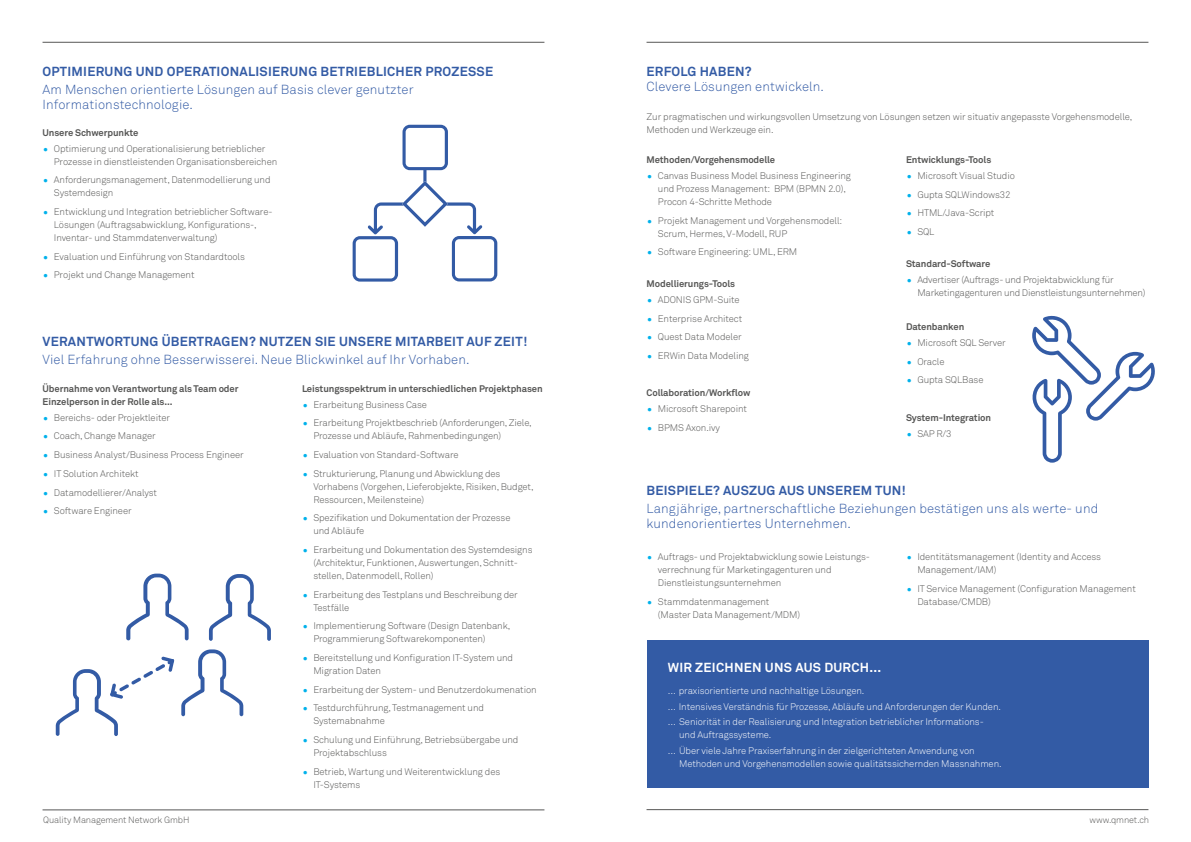
<style>
.page{position:relative;width:1191px;height:842px;background:#fff}
.page>*{position:absolute;margin:0;border:0;box-sizing:border-box;transform-origin:0 0}
.t1{font:300 13px/15px "Akkurat";letter-spacing:.01em;color:#335ba5}
.t2{font:700 13px "Akkurat";letter-spacing:.02em;color:#335ba5}
.t3{font:700 13px "Akkurat";letter-spacing:.02em;color:#fff}
.t4{font:300 9.5px/13px "Akkurat";letter-spacing:-.01em;color:#575756}
.t5{font:300 9.5px/15.8px "Akkurat";letter-spacing:-.01em;color:#fff}
.t6{font:700 9.5px/13px "Akkurat";letter-spacing:-.01em;color:#575756}
.t7{font:300 9px "Akkurat";letter-spacing:-.01em;color:#575756}
.s1{font-size:15px;color:#00b1eb}
</style>
<div class="page">
<hr style="left:646px;top:809px;width:502px;height:1px;background:#575756">
<hr style="left:43px;top:810px;width:501px;height:1px;background:#575756">
<hr style="left:646px;top:42px;width:502px;height:1px;background:#575756">
<hr style="left:43px;top:42px;width:501px;height:1px;background:#575756">
<div style="left:646px;top:641px;width:502px;height:147px;background:#335ba5"></div>
<svg style="left:1032px;top:315px;width:123px;height:148px"></svg>
<svg style="left:126px;top:574px;width:63px;height:66px"></svg>
<svg style="left:181px;top:649px;width:62px;height:67px"></svg>
<svg style="left:209px;top:574px;width:62px;height:67px"></svg>
<svg style="left:56px;top:656px;width:118px;height:80px"></svg>
<svg style="left:352px;top:125px;width:145px;height:157px"></svg>
<h1 class="t2" style="left:43px;top:63px;width:452px">OPTIMIERUNG UND OPERATIONALISIERUNG BETRIEBLICHER PROZESSE</h1>
<h1 class="t1" style="left:43px;top:82px;width:373px">Am Menschen orientierte Lösungen auf Basis clever genutzter<br>Informationstechnologie.</h1>
<p class="t6" style="left:43px;top:126px;width:97px">Unsere Schwerpunkte</p>
<p class="t4" style="left:54px;top:142px;width:225px;text-indent:-11px"><span class="s1">•</span> Optimierung und Operationalisierung betrieblicher<br>Prozesse in dienstleistenden Organisationsbereichen</p>
<p class="t4" style="left:54px;top:174px;width:218px;text-indent:-11px"><span class="s1">•</span> Anforderungsmanagement, Datenmodellierung und<br>Systemdesign</p>
<p class="t4" style="left:54px;top:205px;width:220px;text-indent:-11px"><span class="s1">•</span> Entwicklung und Integration betrieblicher Software-<br>Lösungen (Auftragsabwicklung, Konfigurations-,<br>Inventar- und Stammdatenverwaltung)</p>
<p class="t4" style="left:43px;top:250px;width:204px"><span class="s1">•</span> Evaluation und Einführung von Standardtools</p>
<p class="t4" style="left:43px;top:269px;width:153px"><span class="s1">•</span> Projekt und Change Management</p>
<h1 class="t2" style="left:43px;top:334px;width:486px">VERANTWORTUNG ÜBERTRAGEN? NUTZEN SIE UNSERE MITARBEIT AUF ZEIT!</h1>
<h1 class="t1" style="left:43px;top:352px;width:428px">Viel Erfahrung ohne Besserwisserei. Neue Blickwinkel auf Ihr Vorhaben.</h1>
<p class="t6" style="left:43px;top:382px;width:197px">Übernahme von Verantwortung als Team oder<br>Einzelperson in der Rolle als...</p>
<p class="t4" style="left:43px;top:411px;width:129px"><span class="s1">•</span> Bereichs- oder Projektleiter</p>
<p class="t4" style="left:43px;top:430px;width:115px"><span class="s1">•</span> Coach, Change Manager</p>
<p class="t4" style="left:43px;top:448px;width:203px"><span class="s1">•</span> Business Analyst/Business Process Engineer</p>
<p class="t4" style="left:43px;top:467px;width:98px"><span class="s1">•</span> IT Solution Architekt</p>
<p class="t4" style="left:43px;top:486px;width:116px"><span class="s1">•</span> Datamodellierer/Analyst</p>
<p class="t4" style="left:43px;top:504px;width:91px"><span class="s1">•</span> Software Engineer</p>
<p class="t6" style="left:302px;top:382px;width:242px">Leistungsspektrum in unterschiedlichen Projektphasen</p>
<p class="t4" style="left:302px;top:398px;width:127px"><span class="s1">•</span> Erarbeitung Business Case</p>
<p class="t4" style="left:313px;top:417px;width:220px;text-indent:-11px"><span class="s1">•</span> Erarbeitung Projektbeschrieb (Anforderungen, Ziele,<br>Prozesse und Abläufe, Rahmenbedingungen)</p>
<p class="t4" style="left:302px;top:448px;width:158px"><span class="s1">•</span> Evaluation von Standard-Software</p>
<p class="t4" style="left:313px;top:467px;width:222px;text-indent:-11px"><span class="s1">•</span> Strukturierung, Planung und Abwicklung des<br>Vorhabens (Vorgehen, Lieferobjekte, Risiken, Budget,<br>Ressourcen, Meilensteine)</p>
<p class="t4" style="left:313px;top:512px;width:199px;text-indent:-11px"><span class="s1">•</span> Spezifikation und Dokumentation der Prozesse und Abläufe</p>
<p class="t4" style="left:313px;top:543px;width:221px;text-indent:-11px"><span class="s1">•</span> Erarbeitung und Dokumentation des Systemdesigns (Architektur, Funktionen, Auswertungen, Schnitt&shy;stellen, Datenmodell, Rollen)</p>
<p class="t4" style="left:313px;top:588px;width:206px;text-indent:-11px"><span class="s1">•</span> Erarbeitung des Testplans und Beschreibung der<br>Testfälle</p>
<p class="t4" style="left:313px;top:620px;width:198px;text-indent:-11px"><span class="s1">•</span> Implementierung Software (Design Datenbank,<br>Programmierung Softwarekomponenten)</p>
<p class="t4" style="left:313px;top:651px;width:201px;text-indent:-11px"><span class="s1">•</span> Bereitstellung und Konfiguration IT-System und<br>Migration Daten</p>
<p class="t4" style="left:302px;top:683px;width:236px"><span class="s1">•</span> Erarbeitung der System- und Benutzerdokumenation</p>
<p class="t4" style="left:313px;top:702px;width:172px;text-indent:-11px"><span class="s1">•</span> Testdurchführung, Testmanagement und<br>Systemabnahme</p>
<p class="t4" style="left:313px;top:733px;width:207px;text-indent:-11px"><span class="s1">•</span> Schulung und Einführung, Betriebsübergabe und<br>Projektabschluss</p>
<p class="t4" style="left:313px;top:765px;width:188px;text-indent:-11px"><span class="s1">•</span> Betrieb, Wartung und Weiterentwicklung des<br>IT-Systems</p>
<h1 class="t2" style="left:646px;top:63px;width:107px">ERFOLG HABEN?</h1>
<h1 class="t1" style="left:646px;top:79px;width:179px">Clevere Lösungen entwickeln.</h1>
<p class="t4" style="left:646px;top:111px;width:487px">Zur pragmatischen und wirkungsvollen Umsetzung von Lösungen setzen wir situativ angepasste Vorgehensmodelle,<br>Methoden und Werkzeuge ein.</p>
<p class="t6" style="left:646px;top:153px;width:130px">Methoden/Vorgehensmodelle</p>
<p class="t4" style="left:658px;top:169px;width:194px;text-indent:-11px"><span class="s1">•</span> Canvas Business Model Business Engineering und Prozess Management: BPM (BPMN 2.0),<br>Procon 4-Schritte Methode</p>
<p class="t4" style="left:658px;top:214px;width:186px;text-indent:-11px"><span class="s1">•</span> Projekt Management und Vorgehensmodell:<br>Scrum, Hermes, V-Modell, RUP</p>
<p class="t4" style="left:646px;top:246px;width:152px"><span class="s1">•</span> Software Engineering: UML, ERM</p>
<p class="t6" style="left:646px;top:277px;width:90px">Modellierungs-Tools</p>
<p class="t4" style="left:646px;top:293px;width:95px"><span class="s1">•</span> ADONIS GPM-Suite</p>
<p class="t4" style="left:646px;top:312px;width:97px"><span class="s1">•</span> Enterprise Architect</p>
<p class="t4" style="left:646px;top:331px;width:97px"><span class="s1">•</span> Quest Data Modeler</p>
<p class="t4" style="left:646px;top:349px;width:104px"><span class="s1">•</span> ERWin Data Modeling</p>
<p class="t6" style="left:646px;top:387px;width:105px">Collaboration/Workflow</p>
<p class="t4" style="left:646px;top:402px;width:102px"><span class="s1">•</span> Microsoft Sharepoint</p>
<p class="t4" style="left:646px;top:421px;width:75px"><span class="s1">•</span> BPMS Axon.ivy</p>
<p class="t6" style="left:906px;top:153px;width:87px">Entwicklungs-Tools</p>
<p class="t4" style="left:906px;top:169px;width:110px"><span class="s1">•</span> Microsoft Visual Studio</p>
<p class="t4" style="left:906px;top:188px;width:106px"><span class="s1">•</span> Gupta SQLWindows32</p>
<p class="t4" style="left:906px;top:207px;width:90px"><span class="s1">•</span> HTML/Java-Script</p>
<p class="t4" style="left:906px;top:225px;width:30px"><span class="s1">•</span> SQL</p>
<p class="t6" style="left:906px;top:257px;width:86px">Standard-Software</p>
<p class="t4" style="left:917px;top:273px;width:230px;text-indent:-11px"><span class="s1">•</span> Advertiser (Auftrags- und Projektabwicklung für<br>Marketingagenturen und Dienstleistungsunternehmen)</p>
<p class="t6" style="left:906px;top:320px;width:60px">Datenbanken</p>
<p class="t4" style="left:906px;top:336px;width:101px"><span class="s1">•</span> Microsoft SQL Server</p>
<p class="t4" style="left:906px;top:355px;width:40px"><span class="s1">•</span> Oracle</p>
<p class="t4" style="left:906px;top:374px;width:79px"><span class="s1">•</span> Gupta SQLBase</p>
<p class="t6" style="left:906px;top:411px;width:87px">System-Integration</p>
<p class="t4" style="left:906px;top:427px;width:47px"><span class="s1">•</span> SAP R/3</p>
<h1 class="t2" style="left:646px;top:483px;width:261px">BEISPIELE? AUSZUG AUS UNSEREM TUN!</h1>
<h1 class="t1" style="left:646px;top:501px;width:453px">Langjährige, partnerschaftliche Beziehungen bestätigen uns als werte- und kundenorientiertes Unternehmen.</h1>
<p class="t4" style="left:658px;top:551px;width:214px;text-indent:-11px"><span class="s1">•</span> Auftrags- und Projektabwicklung sowie Leistungs&shy;verrechnung für Marketingagenturen und<br>Dienstleistungsunternehmen</p>
<p class="t4" style="left:658px;top:595px;width:144px;text-indent:-11px"><span class="s1">•</span> Stammdatenmanagement (Master Data Management/MDM)</p>
<p class="t4" style="left:917px;top:551px;width:185px;text-indent:-11px"><span class="s1">•</span> Identitätsmanagement (Identity and Access<br>Management/IAM)</p>
<p class="t4" style="left:917px;top:582px;width:220px;text-indent:-11px"><span class="s1">•</span> IT Service Management (Configuration Management<br>Database/CMDB)</p>
<h1 class="t3" style="left:668px;top:659px;width:215px">WIR ZEICHNEN UNS AUS DURCH...</h1>
<p class="t5" style="left:668px;top:683px;width:335px">… praxisorientierte und nachhaltige Lösungen.<br>… Intensives Verständnis für Prozesse, Abläufe und Anforderungen der Kunden. … Seniorität in der Realisierung und Integration betrieblicher Informations-</p>
<p class="t5" style="left:668px;top:727px;width:308px;text-indent:11px">und Auftragssysteme.<br>… Über viele Jahre Praxiserfahrung in der zielgerichteten Anwendung von</p>
<p class="t5" style="left:679px;top:756px;width:324px">Methoden und Vorgehensmodellen sowie qualitätssichernden Massnahmen.</p>
<p class="t7" style="left:43px;top:814px;width:148px">Quality Management Network GmbH</p>
<p class="t7" style="left:1089px;top:814px;width:61px">www.qmnet.ch</p>
</div>
